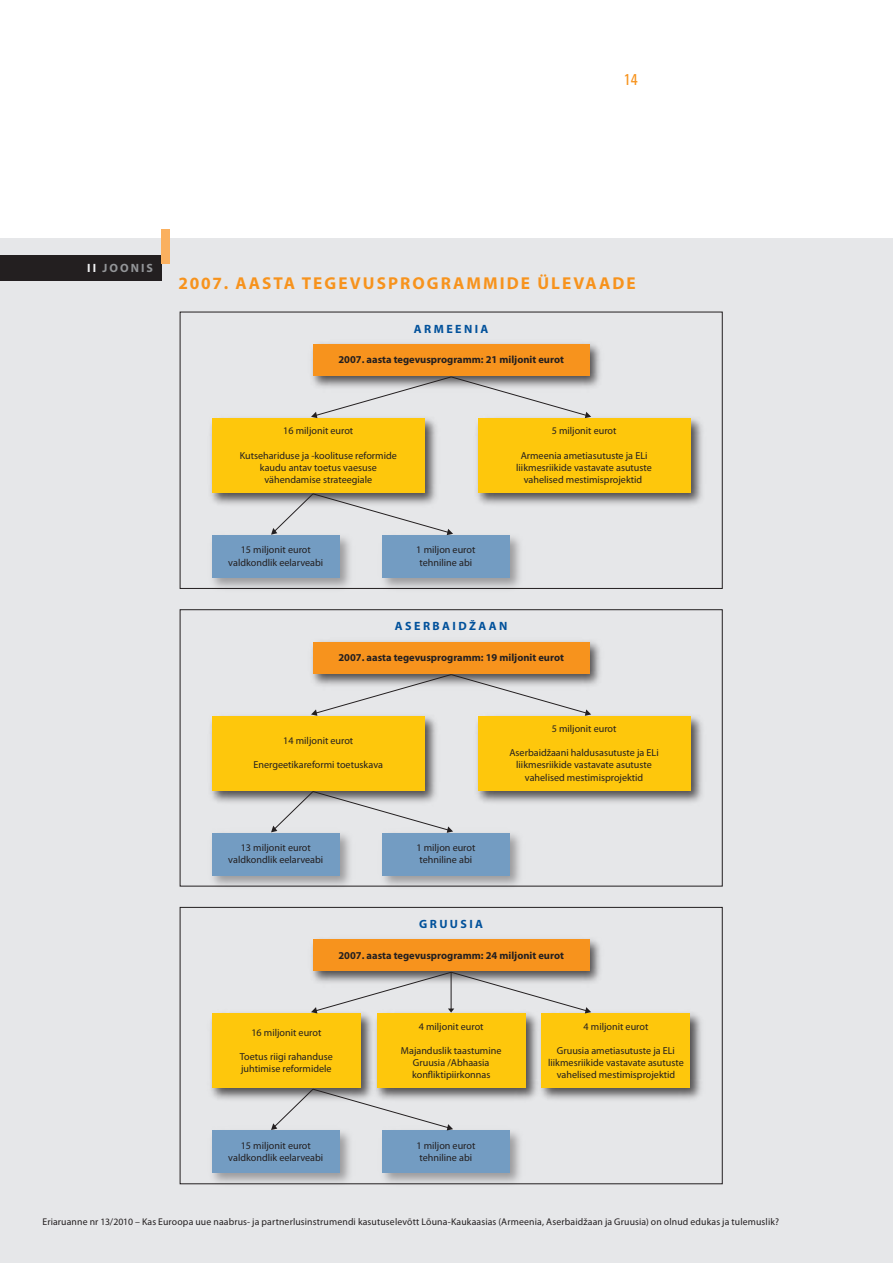
<style>
.page{position:relative;width:893px;height:1263px;background:#fff}
.page>*{position:absolute;margin:0;border:0;box-sizing:border-box;transform-origin:0 0}
.t1{font:700 17.25px "Myriad Pro";letter-spacing:.12em;color:#f7931d}
.t2{font:condensed 15.75px "Univers LT Std";color:#f7931d}
.t3{font:700 12px "Myriad Pro";color:#01519b}
.t4{font:700 12px "Myriad Pro";letter-spacing:.17em;color:#939598}
.t5{font:700 10.5px "Myriad Pro";color:#231f20}
.t6{font:10.2px/12.1px "Myriad Pro";color:#231f20;text-align:center}
.t7{font:9.75px "Myriad Pro";letter-spacing:.015em;color:#231f20}
.s1{color:#f2f3f4}
</style>
<div class="page">
<div style="left:0;top:1174px;width:893px;height:89px;background:#e6e7e9"></div>
<div style="left:0;top:238px;width:893px;height:953px;background:#e6e7e9"></div>
<div style="left:0;top:255px;width:162px;height:26px;background:#231f20"></div>
<img style="left:312px;top:343px;width:288px;height:44px">
<div style="left:313px;top:344px;width:276px;height:32px;background:#f7931d"></div>
<img style="left:211px;top:418px;width:225px;height:87px">
<div style="left:212px;top:418px;width:213px;height:75px;background:#fec70c"></div>
<img style="left:477px;top:418px;width:225px;height:87px">
<div style="left:478px;top:418px;width:212px;height:75px;background:#fec70c"></div>
<img style="left:206px;top:537px;width:150px;height:52px">
<div style="left:212px;top:535px;width:128px;height:43px;background:#739cc2"></div>
<img style="left:376px;top:537px;width:150px;height:52px">
<div style="left:382px;top:535px;width:128px;height:43px;background:#739cc2"></div>
<svg style="left:311px;top:376px;width:280px;height:42px"></svg>
<svg style="left:271px;top:493px;width:182px;height:42px"></svg>
<img style="left:312px;top:641px;width:288px;height:44px">
<div style="left:313px;top:642px;width:276px;height:31px;background:#f7931d"></div>
<img style="left:211px;top:716px;width:225px;height:87px">
<div style="left:212px;top:716px;width:213px;height:74px;background:#fec70c"></div>
<img style="left:477px;top:716px;width:225px;height:87px">
<div style="left:478px;top:716px;width:212px;height:74px;background:#fec70c"></div>
<div style="left:212px;top:833px;width:128px;height:42px;background:#739cc2"></div>
<img style="left:376px;top:834px;width:150px;height:53px">
<div style="left:382px;top:833px;width:128px;height:42px;background:#739cc2"></div>
<svg style="left:311px;top:674px;width:280px;height:42px"></svg>
<svg style="left:271px;top:791px;width:182px;height:42px"></svg>
<img style="left:312px;top:939px;width:288px;height:43px">
<div style="left:313px;top:939px;width:276px;height:32px;background:#f7931d"></div>
<img style="left:211px;top:1013px;width:160px;height:87px">
<div style="left:212px;top:1014px;width:149px;height:74px;background:#fec70c"></div>
<img style="left:371px;top:1013px;width:165px;height:87px">
<div style="left:377px;top:1014px;width:149px;height:74px;background:#fec70c"></div>
<img style="left:536px;top:1012px;width:166px;height:88px">
<div style="left:542px;top:1014px;width:148px;height:74px;background:#fec70c"></div>
<div style="left:212px;top:1131px;width:128px;height:42px;background:#739cc2"></div>
<img style="left:376px;top:1130px;width:150px;height:55px">
<div style="left:382px;top:1131px;width:128px;height:42px;background:#739cc2"></div>
<svg style="left:271px;top:1089px;width:182px;height:41px"></svg>
<svg style="left:311px;top:972px;width:280px;height:41px"></svg>
<div style="left:162px;top:230px;width:8px;height:34px;background:#fab05f"></div>
<h2 class="t2" style="left:624px;top:69px;width:15px">14</h2>
<p class="t4" style="left:87px;top:260px;width:66px"><span class="s1">II</span> joonis</p>
<h1 class="t1" style="left:179px;top:272px;width:459px">2007. aasta tegevusprogrammide ülevaade</h1>
<p class="t3" style="left:414px;top:321px;width:76px">A R M E E N I A</p>
<p class="t5" style="left:338px;top:353px;width:227px">2007. aasta tegevusprogramm: 21 miljonit eurot</p>
<p class="t6" style="left:283px;top:425px;width:72px">16 miljonit eurot</p>
<p class="t6" style="left:240px;top:449px;width:159px">Kutsehariduse ja -koolituse reformide kaudu antav toetus vaesuse vähendamise strateegiale</p>
<p class="t6" style="left:228px;top:544px;width:96px">15 miljonit eurot valdkondlik eelarveabi</p>
<p class="t6" style="left:416px;top:544px;width:61px">1 miljon eurot tehniline abi</p>
<p class="t6" style="left:552px;top:425px;width:66px">5 miljonit eurot</p>
<p class="t6" style="left:516px;top:449px;width:137px">Armeenia ametiasutuste ja ELi liikmesriikide vastavate asutuste vahelised mestimisprojektid</p>
<p class="t3" style="left:395px;top:618px;width:114px">A S E R B A I D Ž A A N</p>
<p class="t5" style="left:338px;top:651px;width:227px">2007. aasta tegevusprogramm: 19 miljonit eurot</p>
<p class="t6" style="left:283px;top:734px;width:72px">14 miljonit eurot</p>
<p class="t6" style="left:254px;top:759px;width:131px">Energeetikareformi toetuskava</p>
<p class="t6" style="left:228px;top:841px;width:96px">13 miljonit eurot valdkondlik eelarveabi</p>
<p class="t6" style="left:416px;top:841px;width:61px">1 miljon eurot tehniline abi</p>
<p class="t6" style="left:552px;top:722px;width:66px">5 miljonit eurot</p>
<p class="t6" style="left:509px;top:746px;width:151px">Aserbaidžaani haldusasutuste ja ELi liikmesriikide vastavate asutuste vahelised mestimisprojektid</p>
<p class="t3" style="left:419px;top:916px;width:65px">G R U U S I A</p>
<p class="t5" style="left:338px;top:948px;width:227px">2007. aasta tegevusprogramm: 24 miljonit eurot</p>
<p class="t6" style="left:251px;top:1026px;width:72px">16 miljonit eurot</p>
<p class="t6" style="left:240px;top:1050px;width:94px;text-align:left">Toetus riigi rahanduse juhtimise reformidele</p>
<p class="t6" style="left:419px;top:1020px;width:66px">4 miljonit eurot</p>
<p class="t6" style="left:401px;top:1044px;width:102px">Majanduslik taastumine<br>Gruusia /Abhaasia<br>kon iktipiirkonnas</p>
<p class="t6" style="left:228px;top:1139px;width:96px">15 miljonit eurot valdkondlik eelarveabi</p>
<p class="t6" style="left:416px;top:1139px;width:61px">1 miljon eurot tehniline abi</p>
<p class="t6" style="left:584px;top:1020px;width:66px">4 miljonit eurot</p>
<p class="t6" style="left:548px;top:1044px;width:137px">Gruusia ametiasutuste ja ELi liikmesriikide vastavate asutuste vahelised mestimisprojektid</p>
<p class="t7" style="left:43px;top:1215px;width:738px">Eriaruanne nr 13/2010 – Kas Euroopa uue naabrus- ja partnerlusinstrumendi kasutuselevõtt Lõuna-Kaukaasias (Armeenia, Aserbaidžaan ja Gruusia) on olnud edukas ja tulemuslik?</p>
</div>
